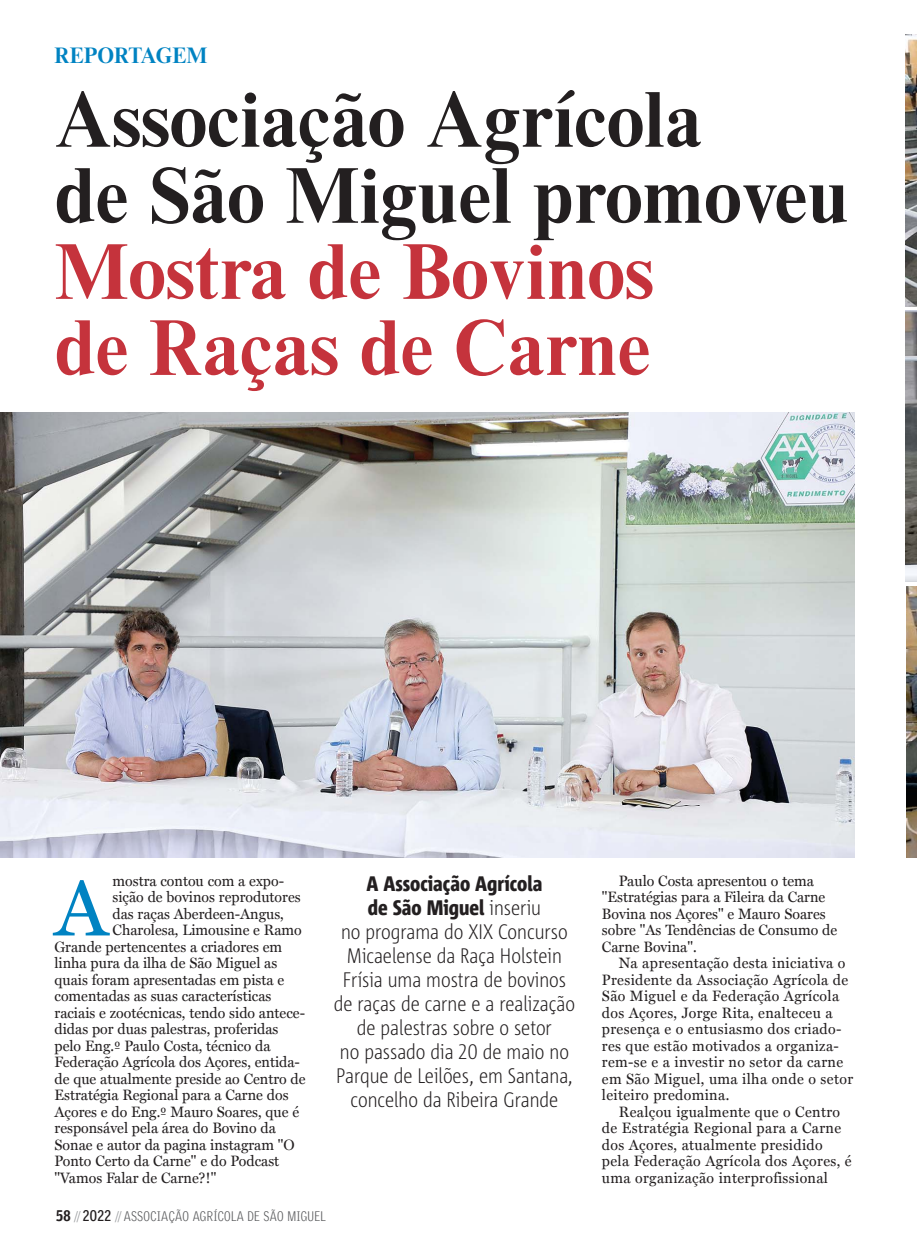
<style>
.page{position:relative;width:917px;height:1257px;background:#fff}
.page>*{position:absolute;margin:0;border:0;box-sizing:border-box;transform-origin:0 0}
.t1{font:79.8px "Miller Text";color:#0083c2;scale:.96 1}
.t2{font:700 74.25px/76.1px "Times Eighteen LT";color:#231f20}
.t3{font:700 74.25px/76.1px "Times Eighteen LT";color:#c5333c}
.t4{font:300 21px "Corpid Cd LF";color:#231f20}
.t5{font:800 21px "Corpid Cd LF";color:#231f20}
.t6{font:700 21px "Times Eighteen LT";color:#0083c2}
.t7{font:15px/16.5px "Miller Text";color:#231f20;scale:.96 1}
.t8{font:15px/16.5px "Miller Text";letter-spacing:.025em;color:#231f20;scale:.96 1}
.t9{font:300 13.5px "Griffith Gothic Cond";letter-spacing:.025em;color:#58595b}
.s1{font-weight:300}
.s2{font-weight:900;font-size:15px;color:#231f20}
.s3{color:#939598}
.s4{font-weight:700;font-size:15px;color:#231f20}
</style>
<div class="page">
<img style="left:0;top:412px;width:854px;height:446px">
<img style="left:905px;top:34px;width:11px;height:272px">
<img style="left:906px;top:586px;width:10px;height:272px">
<img style="left:905px;top:310px;width:11px;height:272px">
<h3 class="t6" style="left:55px;top:46px;width:154px">REPORTAGEM</h3>
<h2 class="t2" style="left:55px;top:86px;width:796px">Associação Agrícola<br>de São Miguel promoveu</h2>
<h2 class="t3" style="left:55px;top:239px;width:601px">Mostra de Bovinos de Raças de Carne</h2>
<h1 class="t1" style="left:55px;top:861px;width:57px">A</h1>
<p class="t7" style="left:112px;top:872px;width:180px">mostra contou com a expo-</p>
<p class="t7" style="left:112px;top:889px;width:197px">sição de bovinos reprodutores</p>
<p class="t7" style="left:112px;top:905px;width:180px">das raças Aberdeen-Angus,</p>
<p class="t7" style="left:112px;top:922px;width:199px">Charolesa, Limousine e Ramo</p>
<p class="t7" style="left:55px;top:938px;width:239px">Grande pertencentes a criadores em</p>
<p class="t7" style="left:55px;top:955px;width:234px">linha pura da ilha de São Miguel as</p>
<p class="t7" style="left:55px;top:971px;width:241px">quais foram apresentadas em pista e</p>
<p class="t7" style="left:55px;top:988px;width:227px">comentadas as suas características</p>
<p class="t7" style="left:55px;top:1004px;width:262px">raciais e zootécnicas, tendo sido antece-</p>
<p class="t7" style="left:55px;top:1021px;width:235px">didas por duas palestras, proferidas</p>
<p class="t7" style="left:55px;top:1037px;width:226px">pelo Eng.º Paulo Costa, técnico da</p>
<p class="t7" style="left:55px;top:1054px;width:257px">Federação Agrícola dos Açores, entida-</p>
<p class="t7" style="left:55px;top:1070px;width:263px">de que atualmente preside ao Centro de</p>
<p class="t7" style="left:55px;top:1087px;width:245px">Estratégia Regional para a Carne dos</p>
<p class="t7" style="left:55px;top:1103px;width:256px">Açores e do Eng.º Mauro Soares, que é</p>
<p class="t7" style="left:55px;top:1120px;width:232px">responsável pela área do Bovino da</p>
<p class="t7" style="left:55px;top:1136px;width:252px">Sonae e autor da pagina instagram "O</p>
<p class="t7" style="left:55px;top:1153px;width:236px">Ponto Certo da Carne" e do Podcast</p>
<p class="t7" style="left:55px;top:1169px;width:170px">"Vamos Falar de Carne?!"</p>
<h3 class="t5" style="left:366px;top:873px;width:177px">A Associação Agrícola</h3>
<h3 class="t5" style="left:368px;top:897px;width:175px">de São Miguel <span class="s1">inseriu</span></h3>
<h3 class="t4" style="left:341px;top:921px;width:228px">no programa do XIX Concurso</h3>
<h3 class="t4" style="left:347px;top:945px;width:216px">Micaelense da Raça Holstein</h3>
<h3 class="t4" style="left:343px;top:969px;width:225px">Frísia uma mostra de bovinos</h3>
<h3 class="t4" style="left:334px;top:993px;width:243px">de raças de carne e a realização</h3>
<h3 class="t4" style="left:357px;top:1017px;width:196px">de palestras sobre o setor</h3>
<h3 class="t4" style="left:340px;top:1041px;width:115px">no passado dia</h3>
<h3 class="t4" style="left:483px;top:1041px;width:88px">de maio no</h3>
<h3 class="t4" style="left:336px;top:1065px;width:238px">Parque de Leilões, em Santana,</h3>
<h3 class="t4" style="left:350px;top:1089px;width:209px">concelho da Ribeira Grande</h3>
<p class="t9" style="left:56px;top:1209px;width:271px"><span class="s2">58</span> <span class="s3">//</span> <span class="s4">2022</span> <span class="s3">//</span> ASSOCIAÇÃO AGRÍCOLA DE SÃO MIGUEL</p>
<p class="t7" style="left:602px;top:872px;width:246px;text-indent:17px">Paulo Costa apresentou o tema "Estratégias para a Fileira da Carne<br>Bovina nos Açores" e Mauro Soares sobre "As Tendências de Consumo de<br>Carne Bovina".</p>
<p class="t8" style="left:602px;top:955px;width:263px;text-indent:17px">Na apresentação desta iniciativa o Presidente da Associação Agrícola de São Miguel e da Federação Agrícola dos Açores, Jorge Rita, enalteceu a presença e o entusiasmo dos criado&shy;res que estão motivados a organiza&shy;rem-se e a investir no setor da carne em São Miguel, uma ilha onde o setor leiteiro predomina.</p>
<p class="t8" style="left:602px;top:1103px;width:262px;text-indent:17px">Realçou igualmente que o Centro de Estratégia Regional para a Carne dos Açores, atualmente presidido pela Federação Agrícola dos Açores, é uma organização interprofissional</p>
</div>
